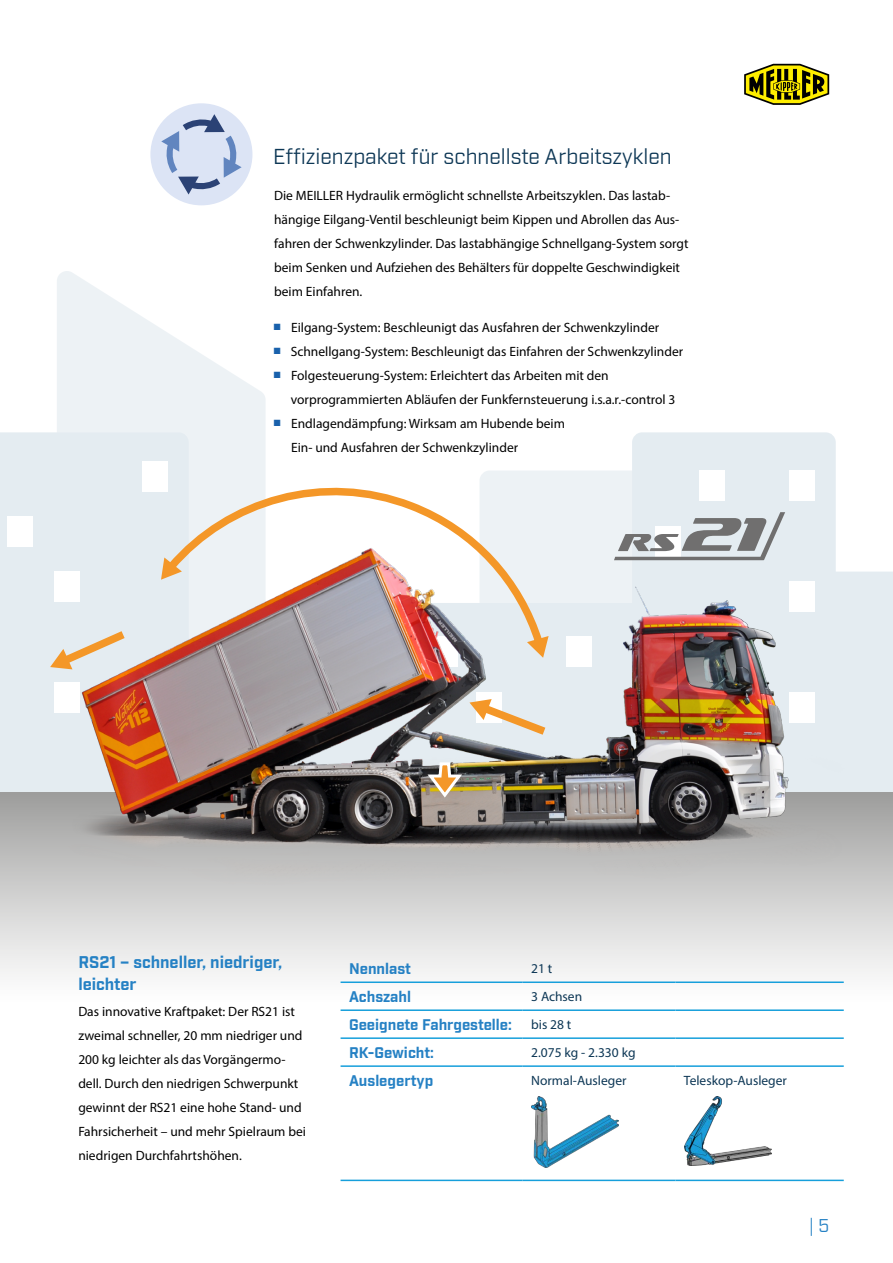
<style>
.page{position:relative;width:893px;height:1263px;background:#fff}
.page>*{position:absolute;margin:0;border:0;box-sizing:border-box;transform-origin:0 0}
.t1{font:21px "Industry";color:#0d3755}
.t2{font:18px "Industry";color:#2581c4}
.t3{font:700 16.5px/22.5px "Industry";color:#2581c4}
.t4{font:700 15px "Industry";color:#2581c4}
.t5{font:13.5px/24px "Myriad Pro";color:#000}
.t6{font:13.5px "Myriad Pro";color:#0d3755}
.s1{font-family:"Arial";color:#1961ac}
</style>
<div class="page">
<svg style="left:57px;top:271px;width:91px;height:50px;fill:#edf2f5"></svg>
<img style="left:0;top:321px;width:893px;height:662px">
<svg style="left:614px;top:512px;width:174px;height:48px"></svg>
<div style="left:150px;top:103px;width:102px;height:102px;background:#dce4f5;border-radius:50%"></div>
<svg style="left:161px;top:114px;width:81px;height:80px"></svg>
<svg style="left:28px;top:625px;width:105px;height:260px"></svg>
<svg style="left:160px;top:463px;width:388px;height:188px"></svg>
<svg style="left:527px;top:636px;width:22px;height:22px"></svg>
<svg style="left:161px;top:557px;width:21px;height:23px"></svg>
<svg style="left:469px;top:699px;width:85px;height:42px"></svg>
<svg style="left:425px;top:761px;width:40px;height:38px"></svg>
<img style="left:0;top:359px;width:28px;height:583px">
<hr style="left:341px;top:981px;width:182px;height:2px;background:#169fdb">
<hr style="left:341px;top:1009px;width:182px;height:2px;background:#169fdb">
<hr style="left:341px;top:1037px;width:182px;height:2px;background:#169fdb">
<hr style="left:341px;top:1065px;width:182px;height:2px;background:#169fdb">
<hr style="left:523px;top:981px;width:152px;height:2px;background:#169fdb">
<hr style="left:675px;top:981px;width:169px;height:2px;background:#169fdb">
<hr style="left:523px;top:1009px;width:152px;height:2px;background:#169fdb">
<hr style="left:675px;top:1009px;width:169px;height:2px;background:#169fdb">
<hr style="left:523px;top:1037px;width:152px;height:2px;background:#169fdb">
<hr style="left:675px;top:1037px;width:169px;height:2px;background:#169fdb">
<hr style="left:523px;top:1065px;width:152px;height:2px;background:#169fdb">
<hr style="left:675px;top:1065px;width:169px;height:2px;background:#169fdb">
<hr style="left:341px;top:1179px;width:182px;height:2px;background:#169fdb">
<hr style="left:523px;top:1179px;width:152px;height:2px;background:#169fdb">
<hr style="left:675px;top:1179px;width:169px;height:2px;background:#169fdb">
<img style="left:531px;top:1096px;width:88px;height:71px">
<img style="left:684px;top:1096px;width:88px;height:69px">
<svg style="left:744px;top:64px;width:85px;height:41px"></svg>
<h1 class="t1" style="left:273px;top:143px;width:400px">Effizienzpaket für schnellste Arbeitszyklen</h1>
<p class="t5" style="left:274px;top:183px;width:416px">Die MEILLER Hydraulik ermöglicht schnellste Arbeitszyklen. Das lastab&shy;hängige Eilgang-Ventil beschleunigt beim Kippen und Abrollen das Aus&shy;fahren der Schwenkzylinder. Das lastabhängige Schnellgang-System sorgt beim Senken und Aufziehen des Behälters für doppelte Geschwindigkeit beim Einfahren.</p>
<p class="t5" style="left:273px;top:315px;width:387px"><span class="s1">■</span> Eilgang-System: Beschleunigt das Ausfahren der Schwenkzylinder</p>
<p class="t5" style="left:273px;top:339px;width:411px"><span class="s1">■</span> Schnellgang-System: Beschleunigt das Einfahren der Schwenkzylinder</p>
<p class="t5" style="left:291px;top:363px;width:386px;text-indent:-18px"><span class="s1">■</span> Folgesteuerung-System: Erleichtert das Arbeiten mit den vorprogrammierten Abläufen der Funkfernsteuerung i.s.a.r.-control 3</p>
<p class="t5" style="left:291px;top:411px;width:275px;text-indent:-18px"><span class="s1">■</span> Endlagendämpfung: Wirksam am Hubende beim<br>Ein- und Ausfahren der Schwenkzylinder</p>
<p class="t3" style="left:78px;top:951px;width:205px">RS21 – schneller, niedriger, leichter</p>
<p class="t5" style="left:78px;top:999px;width:229px">Das innovative Kraftpaket: Der RS21 ist zweimal schneller, 20 mm niedriger und 200 kg leichter als das Vorgängermo&shy;dell. Durch den niedrigen Schwerpunkt gewinnt der RS21 eine hohe Stand- und Fahrsicherheit – und mehr Spielraum bei niedrigen Durchfahrtshöhen.</p>
<p class="t4" style="left:349px;top:959px;width:63px">Nennlast</p>
<p class="t6" style="left:531px;top:960px;width:23px">21 t</p>
<p class="t4" style="left:349px;top:987px;width:64px">Achszahl</p>
<p class="t6" style="left:531px;top:988px;width:53px">3 Achsen</p>
<p class="t4" style="left:349px;top:1015px;width:164px">Geeignete Fahrgestelle:</p>
<p class="t6" style="left:531px;top:1016px;width:42px">bis 28 t</p>
<p class="t4" style="left:349px;top:1043px;width:86px">RK-Gewicht:</p>
<p class="t6" style="left:531px;top:1044px;width:106px">2.075 kg - 2.330 kg</p>
<p class="t4" style="left:349px;top:1071px;width:86px">Auslegertyp</p>
<p class="t6" style="left:531px;top:1072px;width:97px">Normal-Ausleger</p>
<p class="t6" style="left:684px;top:1072px;width:105px">Teleskop-Ausleger</p>
<h2 class="t2" style="left:809px;top:1214px;width:22px">| 5</h2>
</div>
